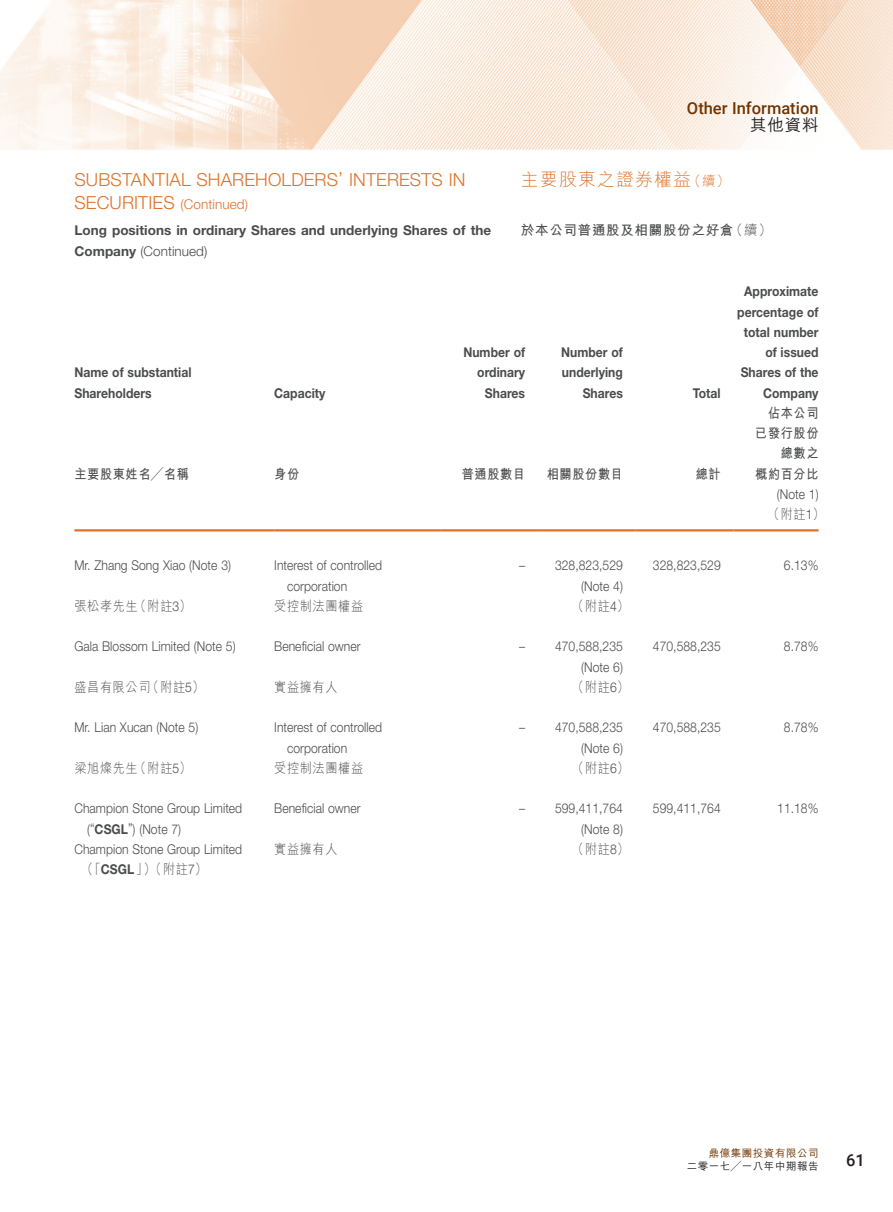
<style>
.page{position:relative;width:893px;height:1212px;background:#fff}
.page>*{position:absolute;margin:0;border:0;box-sizing:border-box;transform-origin:0 0}
.Heading_1{font:300 18px "Helvetica Neue LT Std";letter-spacing:.01em;color:#df722a}
.Heading_1-2{font:300 18px "M Hei HK";letter-spacing:.06em;color:#df722a}
.t1{font:500 16.5px "Roboto";color:#703503}
.t2{font:500 16.5px "M Hei HK";color:#231f20}
.t3{font:500 16.5px "Roboto";color:#231f20}
.Body_Text{font:300 13.5px/20.2px "Helvetica Neue LT Std";letter-spacing:.005em;color:#4b4c4d;scale:.9 1}
.Body_Text-2{font:700 13.5px "Helvetica Neue LT Std";letter-spacing:.005em;color:#4b4c4d;scale:.9 1}
.Body_Text-3{font:300 13.5px "M Hei HK";letter-spacing:.055em;color:#4b4c4d;scale:.9 1}
.Body_Text-4{font:700 13.5px/21.8px "Helvetica Neue LT Std";letter-spacing:.005em;color:#4b4c4d}
.Body_Text-5{font:700 13.5px "M Hei HK";letter-spacing:.055em;color:#4b4c4d;scale:.9 1}
.Heading_1-3{font:300 13.5px "Helvetica Neue LT Std";letter-spacing:.01em;color:#df722a}
.Body_Text-6{font:700 13.5px "M Hei HK";letter-spacing:.055em;color:#4b4c4d}
.t4{font:500 10.5px "M Hei HK";letter-spacing:.05em;color:#231f20}
.t5{font:500 10.5px "M Hei HK";letter-spacing:.05em;color:#703503}
.s1{font-size:18px}
.s2{font-weight:300}
.s3{font-size:13.5px}
.s4{font-family:"Helvetica Neue LT Std"}
.s5{font-weight:700}
.s6{font-family:"M Hei HK"}
</style>
<div class="page">
<img style="left:0;top:0;width:893px;height:532px">
<hr style="left:74px;top:529px;width:200px;height:2px;background:#df722a">
<hr style="left:274px;top:529px;width:166px;height:2px;background:#df722a">
<hr style="left:440px;top:529px;width:98px;height:2px;background:#df722a">
<hr style="left:538px;top:529px;width:98px;height:2px;background:#df722a">
<hr style="left:636px;top:529px;width:97px;height:2px;background:#df722a">
<hr style="left:733px;top:529px;width:86px;height:2px;background:#df722a">
<p class="Heading_1" style="left:74px;top:169px;width:393px">SUBSTANTIAL SHAREHOLDERS’ INTERESTS IN</p>
<p class="Heading_1-3" style="left:74px;top:196px;width:175px"><span class="s1">SECURITIES</span> (Continued)</p>
<p class="Body_Text-4" style="left:74px;top:219px;width:418px">Long positions in ordinary Shares and underlying Shares of the<br>Company <span class="s2">(Continued)</span></p>
<p class="t1" style="left:687px;top:97px;width:133px">Other Information</p>
<p class="t2" style="left:750px;top:113px;width:70px">其他資料</p>
<p class="Heading_1-2" style="left:521px;top:170px;width:211px">主要股東之證券權益<span class="s3">（續）</span></p>
<p class="Body_Text-6" style="left:521px;top:220px;width:253px">於本公司普通股及相關股份之好倉<span class="s2">（續）</span></p>
<p class="Body_Text-2" style="left:74px;top:364px;width:132px">Name of substantial</p>
<p class="Body_Text-2" style="left:74px;top:384px;width:87px">Shareholders</p>
<p class="Body_Text-2" style="left:274px;top:384px;width:59px">Capacity</p>
<p class="Body_Text-2" style="left:463px;top:344px;width:70px">Number of</p>
<p class="Body_Text-2" style="left:477px;top:364px;width:55px">ordinary</p>
<p class="Body_Text-2" style="left:485px;top:384px;width:46px">Shares</p>
<p class="Body_Text-2" style="left:561px;top:344px;width:70px">Number of</p>
<p class="Body_Text-2" style="left:562px;top:364px;width:69px">underlying</p>
<p class="Body_Text-2" style="left:583px;top:384px;width:46px">Shares</p>
<p class="Body_Text-2" style="left:693px;top:384px;width:33px">Total</p>
<p class="Body_Text-5" style="left:74px;top:464px;width:129px">主要股東姓名╱名稱</p>
<p class="Body_Text-5" style="left:274px;top:464px;width:29px">身份</p>
<p class="Body_Text-5" style="left:462px;top:464px;width:72px">普通股數目</p>
<p class="Body_Text-5" style="left:547px;top:464px;width:86px">相關股份數目</p>
<p class="Body_Text-5" style="left:696px;top:464px;width:29px">總計</p>
<p class="Body_Text-2" style="left:744px;top:283px;width:84px">Approximate</p>
<p class="Body_Text-2" style="left:737px;top:303px;width:92px">percentage of</p>
<p class="Body_Text-2" style="left:744px;top:324px;width:85px">total number</p>
<p class="Body_Text-2" style="left:765px;top:344px;width:61px">of issued</p>
<p class="Body_Text-2" style="left:741px;top:364px;width:88px">Shares of the</p>
<p class="Body_Text-2" style="left:763px;top:384px;width:63px">Company</p>
<p class="Body_Text-5" style="left:768px;top:403px;width:58px">佔本公司</p>
<p class="Body_Text-5" style="left:755px;top:423px;width:72px">已發行股份</p>
<p class="Body_Text-5" style="left:781px;top:444px;width:43px">總數之</p>
<p class="Body_Text-5" style="left:755px;top:464px;width:72px">概約百分比</p>
<p class="Body_Text" style="left:777px;top:484px;width:48px">(Note 1)</p>
<p class="Body_Text-3" style="left:767px;top:507px;width:65px">（附註<span class="s4">1</span>）</p>
<p class="Body_Text" style="left:74px;top:555px;width:176px">Mr. Zhang Song Xiao (Note 3)</p>
<p class="Body_Text" style="left:287px;top:555px;width:107px;text-indent:-13px">Interest of controlled corporation</p>
<p class="Body_Text" style="left:519px;top:555px;width:8px">–</p>
<p class="Body_Text" style="left:555px;top:555px;width:77px;text-align:right">328,823,529 (Note 4)</p>
<p class="Body_Text" style="left:653px;top:555px;width:77px">328,823,529</p>
<p class="Body_Text" style="left:784px;top:555px;width:40px">6.13%</p>
<p class="Body_Text-3" style="left:74px;top:599px;width:132px">張松孝先生（附註<span class="s4">3</span>）</p>
<p class="Body_Text-3" style="left:274px;top:599px;width:100px">受控制法團權益</p>
<p class="Body_Text-3" style="left:572px;top:599px;width:65px">（附註<span class="s4">4</span>）</p>
<p class="Body_Text" style="left:74px;top:636px;width:181px">Gala Blossom Limited (Note 5)</p>
<p class="Body_Text" style="left:274px;top:636px;width:98px">Beneficial owner</p>
<p class="Body_Text" style="left:519px;top:636px;width:8px">–</p>
<p class="Body_Text" style="left:555px;top:636px;width:77px;text-align:right">470,588,235 (Note 6)</p>
<p class="Body_Text" style="left:653px;top:636px;width:77px">470,588,235</p>
<p class="Body_Text" style="left:784px;top:636px;width:40px">8.78%</p>
<p class="Body_Text-3" style="left:74px;top:680px;width:146px">盛昌有限公司（附註<span class="s4">5</span>）</p>
<p class="Body_Text-3" style="left:274px;top:680px;width:72px">實益擁有人</p>
<p class="Body_Text-3" style="left:572px;top:680px;width:65px">（附註<span class="s4">6</span>）</p>
<p class="Body_Text" style="left:74px;top:717px;width:139px">Mr. Lian Xucan (Note 5)</p>
<p class="Body_Text" style="left:287px;top:717px;width:107px;text-indent:-13px">Interest of controlled corporation</p>
<p class="Body_Text" style="left:519px;top:717px;width:8px">–</p>
<p class="Body_Text" style="left:555px;top:717px;width:77px;text-align:right">470,588,235 (Note 6)</p>
<p class="Body_Text" style="left:653px;top:717px;width:77px">470,588,235</p>
<p class="Body_Text" style="left:784px;top:717px;width:40px">8.78%</p>
<p class="Body_Text-3" style="left:74px;top:761px;width:132px">梁旭燦先生（附註<span class="s4">5</span>）</p>
<p class="Body_Text-3" style="left:274px;top:761px;width:100px">受控制法團權益</p>
<p class="Body_Text-3" style="left:572px;top:761px;width:65px">（附註<span class="s4">6</span>）</p>
<p class="Body_Text" style="left:87px;top:798px;width:174px;text-indent:-13px">Champion Stone Group Limited (“<span class="s5">CSGL</span>”) (Note 7)</p>
<p class="Body_Text" style="left:274px;top:798px;width:98px">Beneficial owner</p>
<p class="Body_Text" style="left:519px;top:798px;width:8px">–</p>
<p class="Body_Text" style="left:555px;top:798px;width:77px;text-align:right">599,411,764 (Note 8)</p>
<p class="Body_Text" style="left:653px;top:798px;width:77px">599,411,764</p>
<p class="Body_Text" style="left:777px;top:798px;width:47px">11.18%</p>
<p class="Body_Text" style="left:81px;top:839px;width:181px;text-indent:-7px">Champion Stone Group Limited<span class="s6">（「</span><span class="s5">CSGL</span><span class="s6">」）（附註</span>7<span class="s6">）</span></p>
<p class="Body_Text-3" style="left:274px;top:842px;width:72px">實益擁有人</p>
<p class="Body_Text-3" style="left:572px;top:842px;width:65px">（附註<span class="s4">8</span>）</p>
<p class="t5" style="left:709px;top:1145px;width:111px">鼎億集團投資有限公司</p>
<p class="t4" style="left:687px;top:1158px;width:133px">二零一七╱一八年中期報告</p>
<p class="t3" style="left:846px;top:1148px;width:20px">61</p>
</div>
